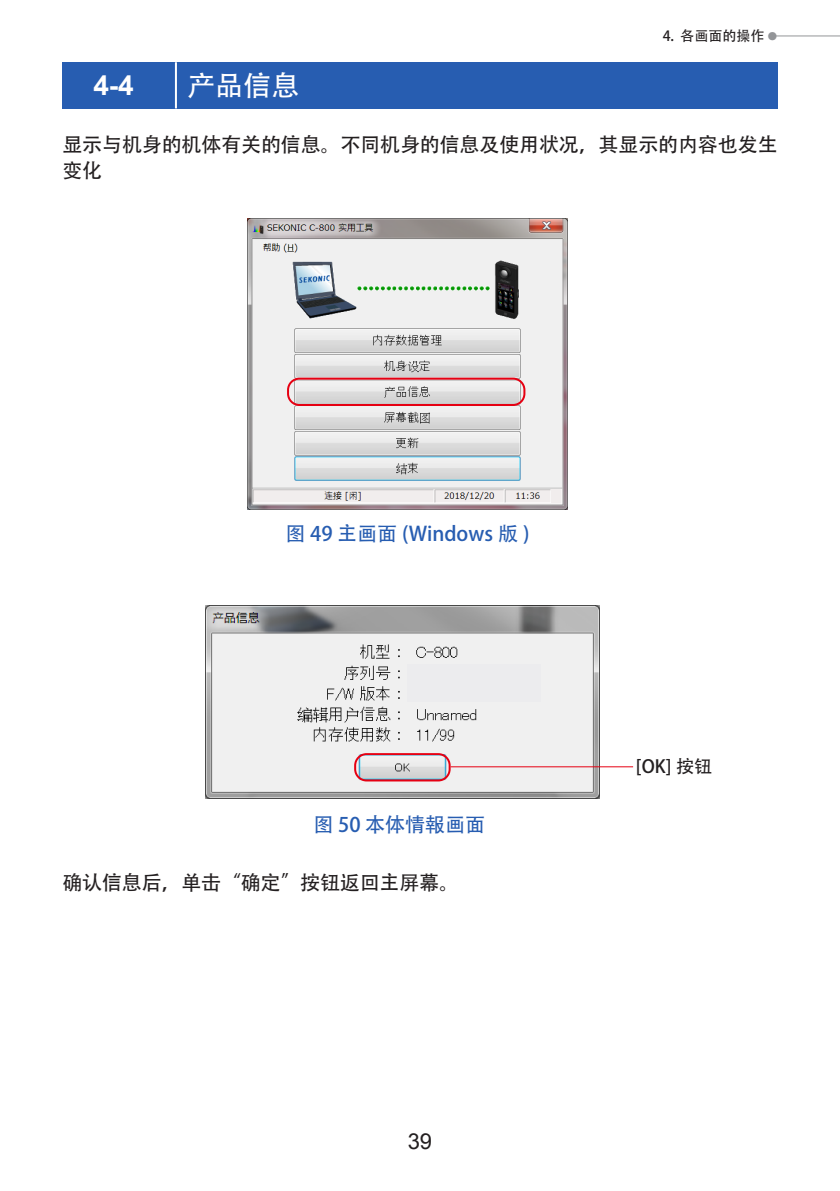
<style>
.page{position:relative;width:840px;height:1191px;background:#fff}
.page>*{position:absolute;margin:0;border:0;box-sizing:border-box;transform-origin:0 0}
._02_L2_1-1{font:28px "Adobe Heiti Std";color:#fff}
.t1{font:700 28px "Arial";color:#fff}
.t2{font:22px "Arial";color:#231f20}
.t3{font:20px/26px "Adobe Heiti Std";letter-spacing:-.01em;color:#231f20}
.t4{font:20px "Adobe Heiti Std";color:#275db1}
._09_Caption_Bk{font:18px "Adobe Heiti Std";color:#231f20}
.t5{font:14px "Adobe Heiti Std";color:#231f20}
.s1{font-size:10px;color:#939598}
</style>
<div class="page">
<hr style="left:772px;top:35px;width:67px;height:1px;background:#939598">
<div style="left:62px;top:62px;width:114px;height:46px;background:#275db1"></div>
<div style="left:176px;top:62px;width:601px;height:46px;background:#275db1"></div>
<hr style="left:175px;top:62px;width:2px;height:46px;background:#fff">
<img style="left:247px;top:218px;width:320px;height:291px">
<div style="left:287px;top:378px;width:238px;height:28px;border:2px solid #e60012;border-radius:11px"></div>
<img style="left:205px;top:605px;width:394px;height:193px">
<div style="left:354px;top:753px;width:96px;height:28px;border:2px solid #e60012;border-radius:11px"></div>
<hr style="left:450px;top:766px;width:182px;height:1px;background:#e60012">
<div style="left:407px;top:664px;width:134px;height:37px;background:#ececee"></div>
<p class="t5" style="left:662px;top:28px;width:116px">4. 各画面的操作 <span class="s1">●</span></p>
<p class="t1" style="left:93px;top:67px;width:42px">4-4</p>
<p class="_02_L2_1-1" style="left:187px;top:69px;width:114px">产品信息</p>
<p class="t3" style="left:62px;top:132px;width:716px">显示与机身的机体有关的信息。不同机身的信息及使用状况，其显示的内容也发生变化</p>
<p class="t4" style="left:285px;top:522px;width:245px">图 49 主画面 (Windows 版 )</p>
<p class="t4" style="left:313px;top:812px;width:173px">图 50 本体情報画面</p>
<p class="t3" style="left:62px;top:870px;width:398px">确认信息后，单击“确定”按钮返回主屏幕。</p>
<p class="t2" style="left:407px;top:1127px;width:26px">39</p>
<p class="_09_Caption_Bk" style="left:635px;top:755px;width:78px">[OK] 按钮</p>
</div>
